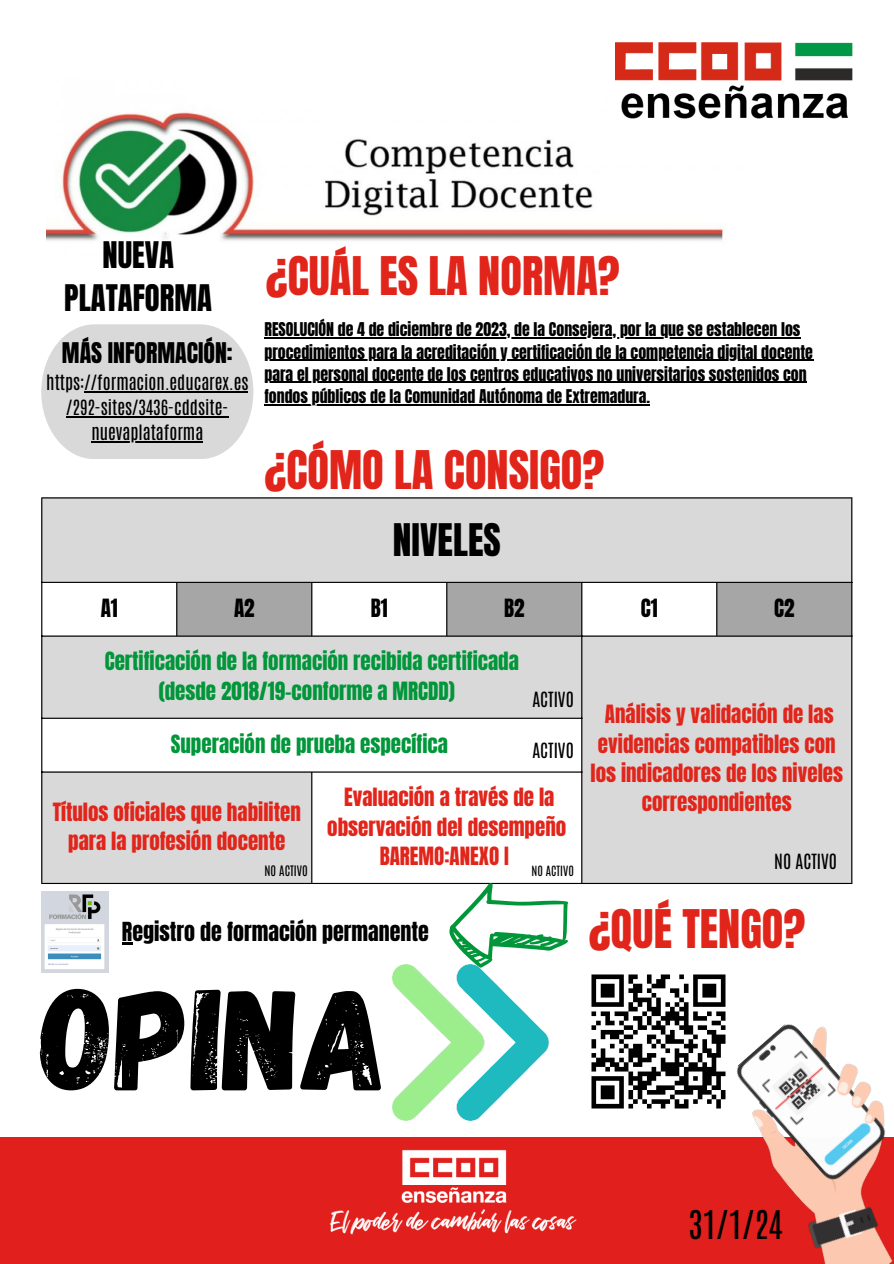
<style>
.page{position:relative;width:894px;height:1264px;background:#fff}
.page>*{position:absolute;margin:0;border:0;box-sizing:border-box;transform-origin:0 0}
.t1{font:143.55px "Gagalin";color:#000}
.t2{font:44.4px "Anton";color:#e1251b}
.t3{font:37.5px "Anton";color:#000}
.t4{font:33.6px "Antonio";color:#000}
.t5{font:30.6px/42.6px "Anton";color:#000;text-align:center}
.t6{font:23.85px "Anton";color:#000}
.t7{font:21.9px "Anton";color:#000}
.t8{font:21px/29.2px "Anton";color:#e1251b;text-align:center}
.t9{font:21px "Anton";color:#009639}
.t10{font:21px "Anton";color:#000}
.t11{font:17.85px/24.8px "Antonio";color:#000;text-align:center}
.t12{font:15.9px "Anton";color:#000}
.t13{font:12.3px "Antonio";color:#000}
.t14{font:12px "Antonio";color:#000}
</style>
<div class="page">
<img style="left:46px;top:112px;width:678px;height:129px">
<img style="left:615px;top:42px;width:237px;height:81px">
<img style="left:0;top:1137px;width:671px;height:126px">
<svg style="left:42px;top:498px;width:809px;height:384px;fill:#d9d9d9"></svg>
<svg style="left:177px;top:583px;width:674px;height:52px"></svg>
<hr style="left:41px;top:498px;width:1px;height:384px;background:#000">
<hr style="left:176px;top:583px;width:1px;height:52px;background:#000">
<hr style="left:311px;top:583px;width:1px;height:52px;background:#000">
<hr style="left:311px;top:772px;width:1px;height:110px;background:#000">
<hr style="left:446px;top:583px;width:1px;height:52px;background:#000">
<hr style="left:581px;top:583px;width:1px;height:299px;background:#000">
<hr style="left:716px;top:583px;width:1px;height:52px;background:#000">
<hr style="left:851px;top:498px;width:1px;height:384px;background:#000">
<hr style="left:41px;top:497px;width:811px;height:1px;background:#000">
<hr style="left:41px;top:582px;width:811px;height:1px;background:#000">
<hr style="left:41px;top:635px;width:811px;height:1px;background:#000">
<hr style="left:41px;top:717px;width:541px;height:1px;background:#000">
<hr style="left:41px;top:771px;width:541px;height:1px;background:#000">
<hr style="left:41px;top:882px;width:811px;height:2px;background:#000">
<svg style="left:447px;top:880px;width:124px;height:84px"></svg>
<img style="left:392px;top:964px;width:157px;height:156px">
<img style="left:591px;top:974px;width:135px;height:135px">
<img style="left:671px;top:1005px;width:222px;height:258px">
<svg style="left:41px;top:324px;width:212px;height:135px;background:#dbdbdb"></svg>
<hr style="left:84px;top:391px;width:164px;height:2px;background:#000">
<hr style="left:66px;top:416px;width:162px;height:1px;background:#000">
<hr style="left:91px;top:441px;width:112px;height:1px;background:#000">
<img style="left:41px;top:891px;width:68px;height:81px">
<hr style="left:264px;top:337px;width:536px;height:2px;background:#000">
<hr style="left:264px;top:359px;width:549px;height:2px;background:#000">
<hr style="left:264px;top:381px;width:543px;height:2px;background:#000">
<hr style="left:264px;top:404px;width:386px;height:1px;background:#000">
<svg style="left:122px;top:942px;width:10px;height:3px"></svg>
<h4 class="t5" style="left:64px;top:234px;width:149px">NUEVA<br>PLATAFORMA</h4>
<h3 class="t6" style="left:62px;top:335px;width:172px">MÁS INFORMACIÓN:</h3>
<p class="t11" style="left:46px;top:369px;width:203px">https://formacion.educarex.es /292-sites/3436-cddsite&shy;nuevaplataforma</p>
<p class="t2" style="left:266px;top:243px;width:355px">¿CUÁL ES LA NORMA?</p>
<p class="t12" style="left:264px;top:317px;width:537px">RESOLUCIÓN de 4 de diciembre de 2023, de la Consejera, por la que se establecen los</p>
<p class="t12" style="left:264px;top:340px;width:550px">procedimientos para la acreditación y certificación de la competencia digital docente</p>
<h6 class="t12" style="left:264px;top:362px;width:543px">para el personal docente de los centros educativos no universitarios sostenidos con</h6>
<h6 class="t12" style="left:264px;top:384px;width:387px">fondos públicos de la Comunidad Autónoma de Extremadura.</h6>
<h6 class="t2" style="left:264px;top:437px;width:341px">¿CÓMO LA CONSIGO?</h6>
<h2 class="t3" style="left:393px;top:512px;width:109px">NIVELES</h2>
<p class="t10" style="left:101px;top:592px;width:19px">A1</p>
<h2 class="t10" style="left:234px;top:592px;width:22px">A2</h2>
<p class="t10" style="left:371px;top:592px;width:18px">B1</p>
<p class="t10" style="left:504px;top:592px;width:22px">B2</p>
<p class="t10" style="left:640px;top:592px;width:18px">C1</p>
<p class="t10" style="left:774px;top:592px;width:22px">C2</p>
<p class="t9" style="left:105px;top:645px;width:415px">Certificación de la formación recibida certificada</p>
<p class="t9" style="left:159px;top:675px;width:298px">(desde 2018/19-conforme a MRCDD)</p>
<p class="t8" style="left:590px;top:699px;width:254px">Análisis y validación de las evidencias compatibles con los indicadores de los niveles correspondientes</p>
<p class="t11" style="left:532px;top:685px;width:43px">ACTIVO</p>
<h2 class="t11" style="left:532px;top:736px;width:43px">ACTIVO</h2>
<p class="t9" style="left:171px;top:728px;width:278px">Superación de prueba específica</p>
<p class="t8" style="left:327px;top:782px;width:240px">Evaluación a través de la observación del desempeño</p>
<p class="t8" style="left:379px;top:841px;width:131px">BAREMO:ANEXO I</p>
<p class="t8" style="left:53px;top:797px;width:249px">Títulos oficiales que habiliten para la profesión docente</p>
<h5 class="t11" style="left:774px;top:847px;width:64px">NO ACTIVO</h5>
<h1 class="t13" style="left:264px;top:861px;width:45px">NO ACTIVO</h1>
<p class="t14" style="left:531px;top:862px;width:44px">NO ACTIVO</p>
<p class="t7" style="left:122px;top:915px;width:308px">Registro de formación permanente</p>
<p class="t1" style="left:41px;top:946px;width:348px">OPINA</p>
<p class="t2" style="left:588px;top:896px;width:218px">¿QUÉ TENGO?</p>
<h3 class="t4" style="left:688px;top:1199px;width:95px">31/1/24</h3>
</div>
